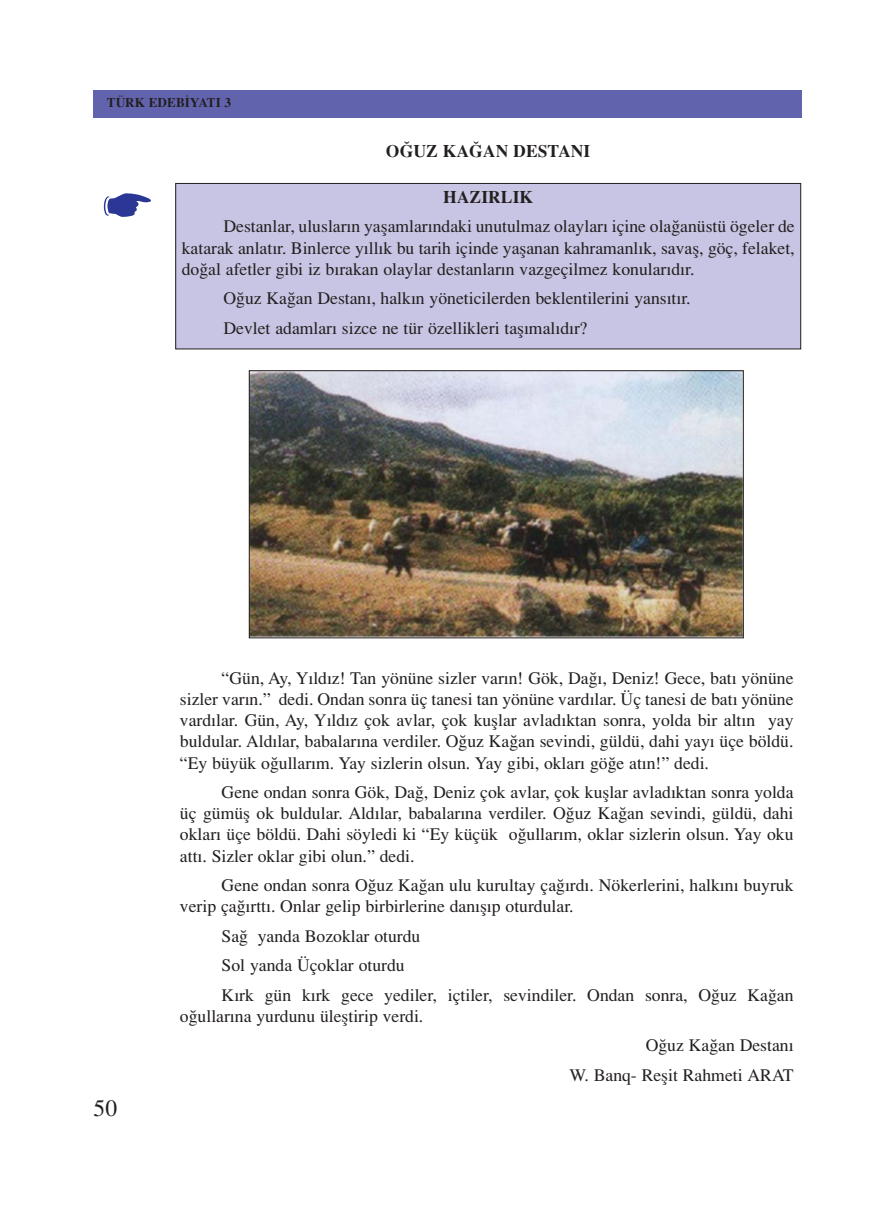
<style>
.page{position:relative;width:872px;height:1212px;background:#fff}
.page>*{position:absolute;margin:0;border:0;box-sizing:border-box;transform-origin:0 0}
.t1{font:23.55px "Times Turk";color:#231f20}
.t2{font:17.7px/21.1px "Times Turk";color:#231f20;text-align:justify}
.t3{font:17.7px "Times Turk B";color:#231f20}
.t4{font:13.2px "Times Turk B";color:#231f20}
</style>
<div class="page">
<div style="left:93px;top:90px;width:708px;height:28px;background:#6263ad"></div>
<div style="left:176px;top:183px;width:624px;height:166px;background:#c7c5e3"></div>
<div style="left:175px;top:183px;width:625px;height:166px;border:1px solid #231f20"></div>
<img style="left:251px;top:373px;width:490px;height:263px">
<div style="left:249px;top:371px;width:494px;height:267px;border:1px solid #231f20"></div>
<p class="t4" style="left:107px;top:99px;width:126px">TÜRK EDEB‹YATI 3</p>
<p class="t3" style="left:386px;top:146px;width:206px">O⁄UZ KA⁄AN DESTANI</p>
<p class="t3" style="left:443px;top:192px;width:92px">HAZIRLIK</p>
<p class="t2" style="left:182px;top:217px;width:614px;text-indent:42px">Destanlar, uluslar›n yaflamlar›ndaki unutulmaz olaylar› içine ola¤anüstü ögeler de katarak anlat›r. Binlerce y›ll›k bu tarih içinde yaflanan kahramanl›k, savafl, göç, felaket, do¤al afetler gibi iz b›rakan olaylar destanlar›n vazgeçilmez konular›d›r.</p>
<p class="t2" style="left:223px;top:285px;width:468px;line-height:29.5px">O¤uz Ka¤an Destan›, halk›n yöneticilerden beklentilerini yans›t›r.<br>Devlet adamlar› sizce ne tür özellikleri tafl›mal›d›r?</p>
<h1 class="t1" style="left:94px;top:1099px;width:25px">50</h1>
<p class="t2" style="left:180px;top:669px;width:615px;text-indent:42px">“Gün, Ay, Y›ld›z! Tan yönüne sizler var›n! Gök, Da¤›, Deniz! Gece, bat› yönüne sizler var›n.” dedi. Ondan sonra üç tanesi tan yönüne vard›lar. Üç tanesi de bat› yönüne vard›lar. Gün, Ay, Y›ld›z çok avlar, çok kufllar avlad›ktan sonra, yolda bir alt›n yay buldular. Ald›lar, babalar›na verdiler. O¤uz Ka¤an sevindi, güldü, dahi yay› üçe böldü. “Ey büyük o¤ullar›m. Yay sizlerin olsun. Yay gibi, oklar› gö¤e at›n!” dedi.</p>
<p class="t2" style="left:180px;top:783px;width:615px;text-indent:42px">Gene ondan sonra Gök, Da¤, Deniz çok avlar, çok kufllar avlad›ktan sonra yolda üç gümüfl ok buldular. Ald›lar, babalar›na verdiler. O¤uz Ka¤an sevindi, güldü, dahi oklar› üçe böldü. Dahi söyledi ki “Ey küçük o¤ullar›m, oklar sizlerin olsun. Yay oku att›. Sizler oklar gibi olun.” dedi.</p>
<p class="t2" style="left:180px;top:876px;width:615px;text-indent:42px">Gene ondan sonra O¤uz Ka¤an ulu kurultay ça¤›rd›. Nökerlerini, halk›n› buyruk verip ça¤›rtt›. Onlar gelip birbirlerine dan›fl›p oturdular.</p>
<p class="t2" style="left:222px;top:923px;width:573px;line-height:29.5px;text-align:left">Sa¤ yanda Bozoklar oturdu<br>Sol yanda Üçoklar oturdu<br>K›rk gün k›rk gece yediler, içtiler, sevindiler. Ondan sonra, O¤uz Ka¤an</p>
<p class="t2" style="left:180px;top:1007px;width:245px">o¤ullar›na yurdunu ülefltirip verdi.</p>
<p class="t2" style="left:569px;top:1032px;width:226px;line-height:29.5px;text-align:right">O¤uz Ka¤an Destan›<br>W. Banq- Reflit Rahmeti ARAT</p>
</div>
